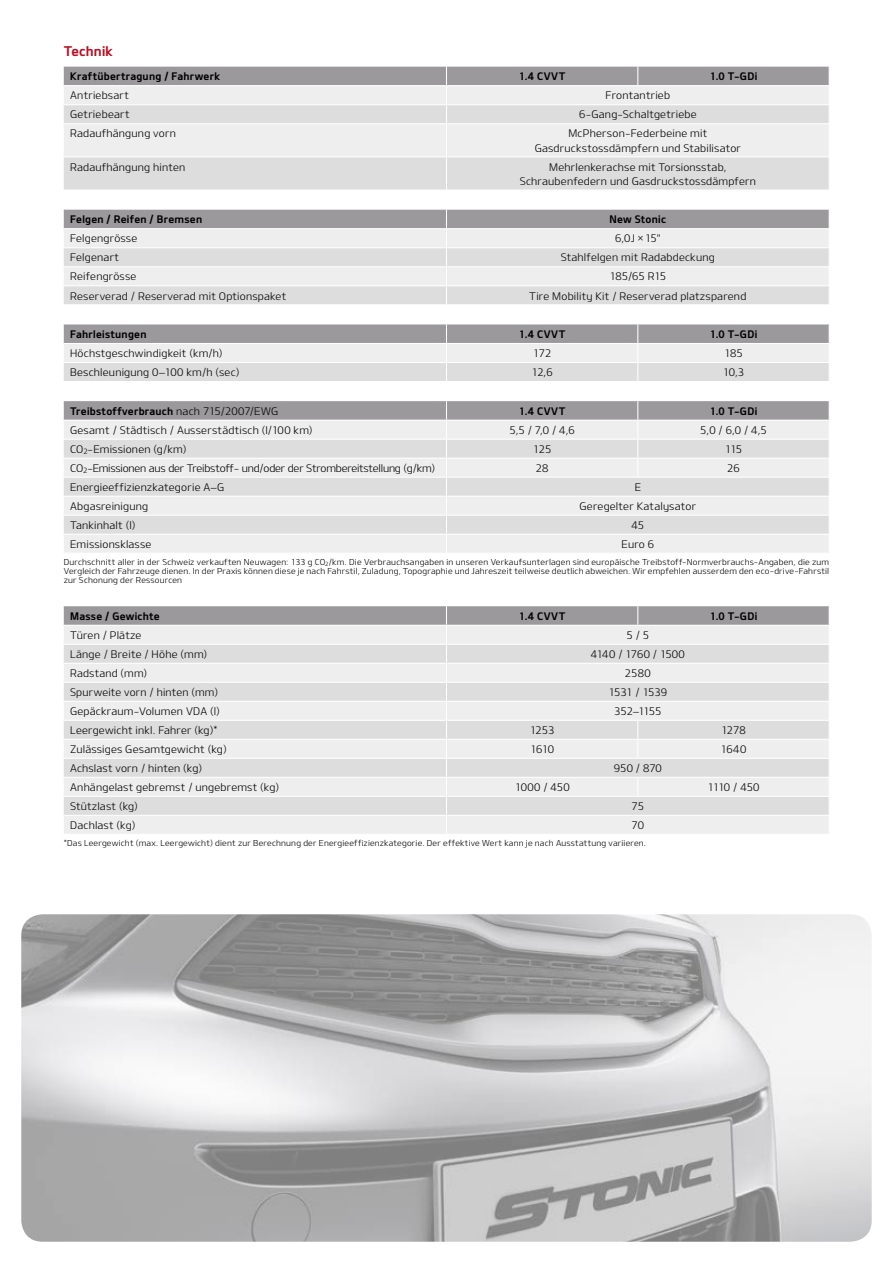
<style>
.page{position:relative;width:893px;height:1263px;background:#fff}
.page>*{position:absolute;margin:0;border:0;box-sizing:border-box;transform-origin:0 0}
.t1{font:13.5px "Design KOTFB";letter-spacing:.015em;color:#bb0f24}
.t2{font:10.5px/14.1px "Design KOTFL";letter-spacing:.02em;color:#000;text-align:center}
.t3{font:10.5px "Design KOTFB";letter-spacing:.025em;color:#000}
.t4{font:10.5px "Design KOTFL";letter-spacing:-.02em;color:#000}
.t5{font:10.5px "Design KOTFL";letter-spacing:-.005em;color:#000}
.t6{font:10.5px "Design KOTFL";letter-spacing:-.03em;color:#000}
.t7{font:8.25px/9px "Design KOTFL";letter-spacing:.025em;color:#000;text-align:justify}
.s1{font-family:"Design KOTFL"}
</style>
<div class="page">
<img style="left:21px;top:914px;width:851px;height:328px">
<svg style="left:64px;top:124px;width:765px;height:65px;background:#e5e5e5"></svg>
<hr style="left:64px;top:156px;width:382px;height:1px;background:#fff">
<hr style="left:446px;top:124px;width:1px;height:32px;background:#fff">
<hr style="left:446px;top:156px;width:192px;height:1px;background:#fff">
<hr style="left:446px;top:157px;width:1px;height:32px;background:#fff">
<hr style="left:638px;top:156px;width:192px;height:1px;background:#fff">
<svg style="left:64px;top:67px;width:765px;height:56px;background:#cdccce"></svg>
<hr style="left:64px;top:85px;width:382px;height:1px;background:#fff">
<hr style="left:446px;top:85px;width:192px;height:1px;background:#fff">
<hr style="left:638px;top:85px;width:192px;height:1px;background:#fff">
<hr style="left:64px;top:104px;width:382px;height:1px;background:#fff">
<svg style="left:64px;top:210px;width:765px;height:94px;background:#d8d7d8"></svg>
<hr style="left:446px;top:285px;width:384px;height:1px;background:#fff">
<hr style="left:64px;top:266px;width:382px;height:1px;background:#fff">
<hr style="left:64px;top:247px;width:382px;height:1px;background:#fff">
<svg style="left:64px;top:324px;width:765px;height:57px;background:#cdccce"></svg>
<hr style="left:64px;top:343px;width:382px;height:1px;background:#fff">
<hr style="left:446px;top:343px;width:192px;height:1px;background:#fff">
<hr style="left:638px;top:343px;width:192px;height:1px;background:#fff">
<svg style="left:64px;top:401px;width:765px;height:152px;background:#dedede"></svg>
<hr style="left:446px;top:496px;width:192px;height:1px;background:#fff">
<hr style="left:638px;top:496px;width:192px;height:1px;background:#fff">
<svg style="left:64px;top:606px;width:765px;height:228px;background:#e1e1e1"></svg>
<p class="t1" style="left:64px;top:43px;width:50px">Technik</p>
<p class="t3" style="left:70px;top:70px;width:151px">Kraftübertragung / Fahrwerk</p>
<p class="t3" style="left:519px;top:70px;width:48px">1.4 CVVT</p>
<p class="t3" style="left:710px;top:70px;width:49px">1.0 T-GDi</p>
<p class="t2" style="left:70px;top:88px;width:60px">Antriebsart</p>
<p class="t2" style="left:606px;top:88px;width:66px">Frontantrieb</p>
<p class="t2" style="left:70px;top:107px;width:61px">Getriebeart</p>
<p class="t2" style="left:579px;top:107px;width:119px">6-Gang-Schaltgetriebe</p>
<p class="t2" style="left:70px;top:126px;width:107px">Radaufhängung vorn</p>
<p class="t2" style="left:535px;top:126px;width:208px">McPherson-Federbeine mit<br>Gasdruckstossdämpfern und Stabilisator</p>
<p class="t2" style="left:70px;top:159px;width:117px">Radaufhängung hinten</p>
<p class="t2" style="left:520px;top:159px;width:238px">Mehrlenkerachse mit Torsionsstab,<br>Schraubenfedern und Gasdruckstossdämpfern</p>
<p class="t3" style="left:70px;top:213px;width:134px">Felgen / Reifen / Bremsen</p>
<p class="t3" style="left:610px;top:213px;width:58px">New Stonic</p>
<p class="t2" style="left:70px;top:231px;width:69px">Felgengrösse</p>
<p class="t2" style="left:615px;top:231px;width:47px">6,0J × 15"</p>
<p class="t2" style="left:70px;top:250px;width:50px">Felgenart</p>
<p class="t2" style="left:561px;top:250px;width:155px">Stahlfelgen mit Radabdeckung</p>
<p class="t2" style="left:70px;top:269px;width:68px">Reifengrösse</p>
<p class="t2" style="left:609px;top:269px;width:58px">185/65 R15</p>
<p class="t2" style="left:70px;top:288px;width:217px">Reserverad / Reserverad mit Optionspaket</p>
<p class="t2" style="left:529px;top:288px;width:219px">Tire Mobility Kit / Reserverad platzsparend</p>
<p class="t3" style="left:70px;top:328px;width:78px">Fahrleistungen</p>
<p class="t3" style="left:519px;top:328px;width:48px">1.4 CVVT</p>
<p class="t3" style="left:710px;top:328px;width:49px">1.0 T-GDi</p>
<p class="t2" style="left:70px;top:346px;width:154px">Höchstgeschwindigkeit (km/h)</p>
<p class="t2" style="left:533px;top:346px;width:20px">172</p>
<p class="t2" style="left:724px;top:346px;width:20px">185</p>
<p class="t2" style="left:70px;top:365px;width:171px">Beschleunigung 0–100 km/h (sec)</p>
<p class="t2" style="left:532px;top:365px;width:23px">12,6</p>
<p class="t2" style="left:723px;top:365px;width:23px">10,3</p>
<p class="t3" style="left:70px;top:404px;width:209px">Treibstoffverbrauch <span class="s1">nach 715/2007/EWG</span></p>
<p class="t3" style="left:519px;top:404px;width:48px">1.4 CVVT</p>
<p class="t3" style="left:710px;top:404px;width:49px">1.0 T-GDi</p>
<p class="t2" style="left:70px;top:423px;width:244px">Gesamt / Städtisch / Ausserstädtisch (l/100 km)</p>
<p class="t2" style="left:510px;top:423px;width:67px">5,5 / 7,0 / 4,6</p>
<p class="t2" style="left:700px;top:423px;width:68px">5,0 / 6,0 / 4,5</p>
<p class="t2" style="left:70px;top:442px;width:118px">CO<sub>2</sub>-Emissionen (g/km)</p>
<p class="t2" style="left:533px;top:442px;width:20px">125</p>
<p class="t2" style="left:725px;top:442px;width:19px">115</p>
<p class="t4" style="left:70px;top:461px;width:367px">CO<sub>2</sub>-Emissionen aus der Treibstoff- und/oder der Strombereitstellung (g/km)</p>
<p class="t2" style="left:536px;top:461px;width:14px">28</p>
<p class="t2" style="left:727px;top:461px;width:14px">26</p>
<p class="t2" style="left:70px;top:480px;width:156px">Energieeffizienzkategorie A–G</p>
<p class="t2" style="left:635px;top:480px;width:8px">E</p>
<p class="t2" style="left:70px;top:499px;width:80px">Abgasreinigung</p>
<p class="t2" style="left:580px;top:499px;width:118px">Geregelter Katalysator</p>
<p class="t2" style="left:70px;top:518px;width:67px">Tankinhalt (l)</p>
<p class="t2" style="left:631px;top:518px;width:14px">45</p>
<p class="t2" style="left:70px;top:537px;width:83px">Emissionsklasse</p>
<p class="t2" style="left:622px;top:537px;width:34px">Euro 6</p>
<p class="t7" style="left:64px;top:557px;width:767px">Durchschnitt aller in der Schweiz verkauften Neuwagen: 133 g CO<sub>2</sub>/km. Die Verbrauchsangaben in unseren Verkaufsunterlagen sind europäische Treibstoff-Normverbrauchs-Angaben, die zum Vergleich der Fahrzeuge dienen. In der Praxis können diese je nach Fahrstil, Zuladung, Topographie und Jahreszeit teilweise deutlich abweichen. Wir empfehlen ausserdem den eco-drive-Fahrstil zur Schonung der Ressourcen</p>
<p class="t3" style="left:70px;top:609px;width:91px">Masse / Gewichte</p>
<p class="t3" style="left:519px;top:609px;width:48px">1.4 CVVT</p>
<p class="t3" style="left:710px;top:609px;width:49px">1.0 T-GDi</p>
<p class="t2" style="left:70px;top:628px;width:73px">Türen / Plätze</p>
<p class="t2" style="left:626px;top:628px;width:24px">5 / 5</p>
<p class="t2" style="left:70px;top:647px;width:139px">Länge / Breite / Höhe (mm)</p>
<p class="t5" style="left:591px;top:647px;width:96px">4140 / 1760 / 1500</p>
<p class="t2" style="left:70px;top:666px;width:79px">Radstand (mm)</p>
<p class="t2" style="left:625px;top:666px;width:27px">2580</p>
<p class="t2" style="left:70px;top:685px;width:149px">Spurweite vorn / hinten (mm)</p>
<p class="t6" style="left:608px;top:685px;width:60px">1531 / 1539</p>
<p class="t2" style="left:70px;top:704px;width:151px">Gepäckraum-Volumen VDA (l)</p>
<p class="t2" style="left:614px;top:704px;width:49px">352–1155</p>
<p class="t2" style="left:70px;top:723px;width:149px">Leergewicht inkl. Fahrer (kg)*</p>
<p class="t2" style="left:530px;top:723px;width:26px">1253</p>
<p class="t2" style="left:721px;top:723px;width:26px">1278</p>
<p class="t2" style="left:70px;top:742px;width:158px">Zulässiges Gesamtgewicht (kg)</p>
<p class="t2" style="left:530px;top:742px;width:26px">1610</p>
<p class="t2" style="left:721px;top:742px;width:27px">1640</p>
<p class="t2" style="left:70px;top:761px;width:134px">Achslast vorn / hinten (kg)</p>
<p class="t2" style="left:614px;top:761px;width:50px">950 / 870</p>
<p class="t2" style="left:70px;top:780px;width:211px">Anhängelast gebremst / ungebremst (kg)</p>
<p class="t2" style="left:515px;top:780px;width:56px">1000 / 450</p>
<p class="t2" style="left:708px;top:780px;width:53px">1110 / 450</p>
<p class="t2" style="left:70px;top:799px;width:69px">Stützlast (kg)</p>
<p class="t2" style="left:632px;top:799px;width:14px">75</p>
<p class="t2" style="left:70px;top:818px;width:67px">Dachlast (kg)</p>
<p class="t2" style="left:632px;top:818px;width:14px">70</p>
<p class="t7" style="left:64px;top:838px;width:584px">*Das Leergewicht (max. Leergewicht) dient zur Berechnung der Energieeffizienzkategorie. Der effektive Wert kann je nach Ausstattung variieren.</p>
</div>
